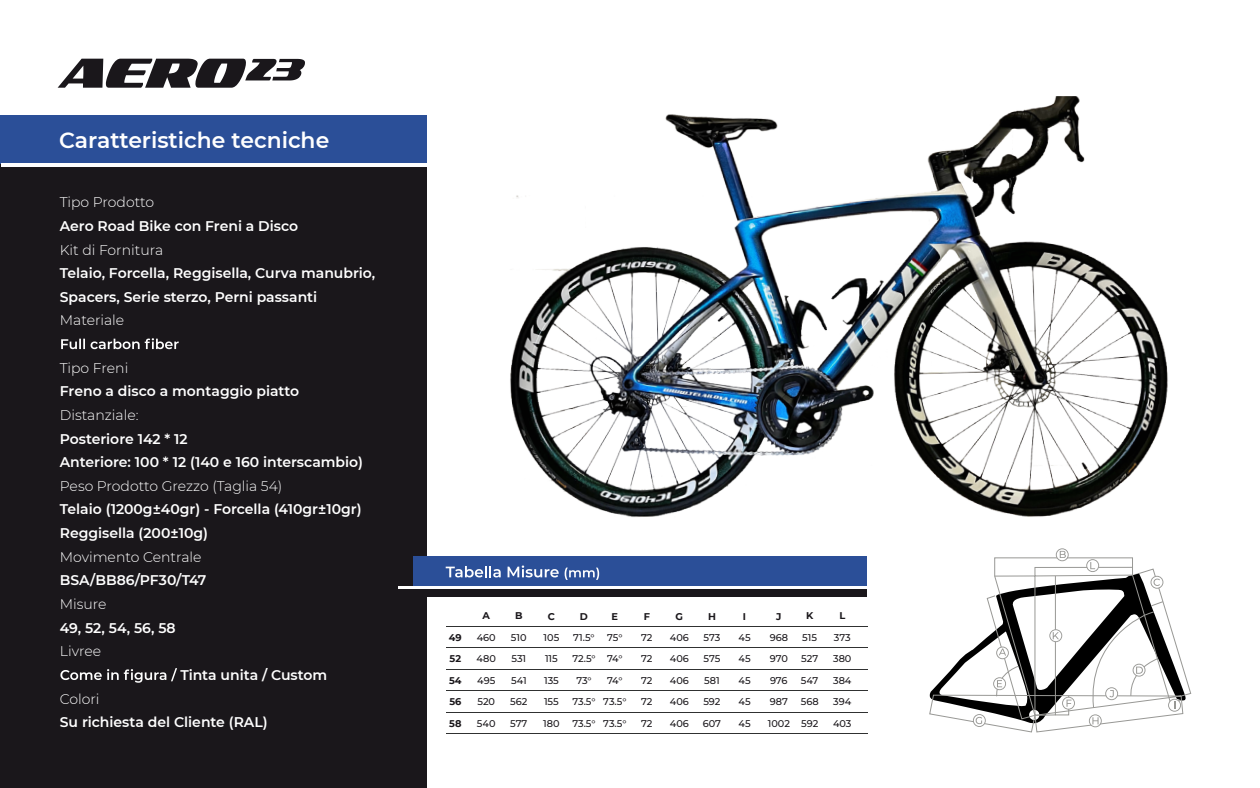
<style>
.page{position:relative;width:1260px;height:788px;background:#fff}
.page>*{position:absolute;margin:0;border:0;box-sizing:border-box;transform-origin:0 0}
.t1{font:600 21.88px "Montserrat";color:#fff}
.t2{font:600 14px/23.6px "Montserrat";color:#fff}
.t3{font:300 14px "Montserrat";color:#fff}
.t4{font:500 9.71px "Montserrat";color:#1a171b}
.t5{font:700 9.71px "Montserrat";color:#1a171b}
</style>
<div class="page">
<div style="left:0;top:135px;width:427px;height:653px;background:#1a171b"></div>
<div style="left:413px;top:556px;width:454px;height:30px;background:#2b4f98"></div>
<div style="left:413px;top:589px;width:453px;height:7px;background:#1a171b"></div>
<hr style="left:398px;top:586px;width:488px;height:3px;background:#fff">
<div style="left:0;top:115px;width:427px;height:48px;background:#2b4f98"></div>
<hr style="left:1px;top:164px;width:448px;height:3px;background:#fff">
<svg style="left:446px;top:566px;width:55px;height:11px"></svg>
<svg style="left:508px;top:565px;width:51px;height:12px"></svg>
<svg style="left:565px;top:567px;width:34px;height:13px"></svg>
<svg style="left:58px;top:59px;width:247px;height:29px"></svg>
<img style="left:510px;top:96px;width:658px;height:421px">
<svg style="left:61px;top:338px;width:118px;height:11px"></svg>
<svg style="left:60px;top:668px;width:117px;height:14px"></svg>
<svg style="left:929px;top:596px;width:64px;height:130px"></svg>
<svg style="left:973px;top:714px;width:13px;height:13px"></svg>
<svg style="left:993px;top:548px;width:198px;height:184px"></svg>
<hr style="left:446px;top:647px;width:422px;height:1px;background:#303131">
<hr style="left:446px;top:626px;width:422px;height:1px;background:#303131">
<hr style="left:446px;top:669px;width:422px;height:1px;background:#303131">
<hr style="left:446px;top:690px;width:422px;height:1px;background:#303131">
<hr style="left:446px;top:711px;width:422px;height:1px;background:#303131">
<hr style="left:446px;top:733px;width:422px;height:1px;background:#303131">
<h1 class="t1" style="left:59px;top:124px;width:272px">Caratteristiche tecniche</h1>
<p class="t3" style="left:60px;top:193px;width:96px">Tipo Prodotto</p>
<p class="t2" style="left:60px;top:213px;width:240px">Aero Road Bike con Freni a Disco</p>
<p class="t3" style="left:60px;top:240px;width:105px">Kit di Fornitura</p>
<p class="t2" style="left:60px;top:261px;width:317px">Telaio, Forcella, Reggisella, Curva manubrio,<br>Spacers, Serie sterzo, Perni passanti</p>
<p class="t3" style="left:60px;top:311px;width:66px">Materiale</p>
<p class="t3" style="left:60px;top:358px;width:70px">Tipo Freni</p>
<p class="t2" style="left:60px;top:379px;width:241px">Freno a disco a montaggio piatto</p>
<p class="t3" style="left:60px;top:405px;width:80px">Distanziale:</p>
<p class="t2" style="left:60px;top:426px;width:305px">Posteriore 142 * 12<br>Anteriore: 100 * 12 (140 e 160 interscambio)</p>
<p class="t3" style="left:60px;top:476px;width:224px">Peso Prodotto Grezzo (Taglia 54)</p>
<p class="t2" style="left:60px;top:497px;width:303px">Telaio (1200g±40gr) - Forcella (410gr±10gr)<br>Reggisella (200±10g)</p>
<p class="t3" style="left:60px;top:547px;width:143px">Movimento Centrale</p>
<p class="t2" style="left:60px;top:568px;width:148px">BSA/BB86/PF30/T47</p>
<p class="t3" style="left:60px;top:594px;width:48px">Misure</p>
<p class="t2" style="left:60px;top:615px;width:117px">49, 52, 54, 56, 58</p>
<p class="t3" style="left:60px;top:641px;width:43px">Livree</p>
<p class="t2" style="left:180px;top:662px;width:148px">Tinta unita / Custom</p>
<p class="t3" style="left:60px;top:689px;width:41px">Colori</p>
<p class="t2" style="left:60px;top:709px;width:209px">Su richiesta del Cliente (RAL)</p>
<p class="t5" style="left:449px;top:630px;width:14px">49</p>
<p class="t5" style="left:450px;top:651px;width:13px">52</p>
<p class="t5" style="left:449px;top:673px;width:14px">54</p>
<p class="t5" style="left:449px;top:694px;width:14px">56</p>
<p class="t5" style="left:449px;top:716px;width:14px">58</p>
<p class="t5" style="left:483px;top:608px;width:9px">A</p>
<p class="t4" style="left:477px;top:630px;width:21px">460</p>
<p class="t4" style="left:477px;top:652px;width:21px">480</p>
<p class="t4" style="left:477px;top:673px;width:20px">495</p>
<p class="t4" style="left:477px;top:695px;width:19px">520</p>
<p class="t4" style="left:477px;top:716px;width:20px">540</p>
<p class="t5" style="left:515px;top:609px;width:9px">B</p>
<p class="t4" style="left:511px;top:630px;width:17px">510</p>
<p class="t4" style="left:511px;top:652px;width:16px">531</p>
<p class="t4" style="left:511px;top:673px;width:17px">541</p>
<p class="t4" style="left:510px;top:695px;width:19px">562</p>
<p class="t4" style="left:510px;top:716px;width:19px">577</p>
<p class="t5" style="left:548px;top:609px;width:9px">C</p>
<p class="t4" style="left:544px;top:630px;width:17px">105</p>
<p class="t4" style="left:545px;top:652px;width:14px">115</p>
<p class="t4" style="left:544px;top:673px;width:16px">135</p>
<p class="t4" style="left:544px;top:695px;width:16px">155</p>
<p class="t4" style="left:543px;top:716px;width:18px">180</p>
<p class="t5" style="left:580px;top:609px;width:10px">D</p>
<p class="t4" style="left:573px;top:630px;width:23px">71.5°</p>
<p class="t4" style="left:572px;top:652px;width:25px">72.5°</p>
<p class="t4" style="left:576px;top:673px;width:17px">73°</p>
<p class="t4" style="left:572px;top:695px;width:25px">73.5°</p>
<p class="t4" style="left:572px;top:716px;width:25px">73.5°</p>
<p class="t5" style="left:612px;top:609px;width:8px">E</p>
<p class="t4" style="left:607px;top:630px;width:17px">75°</p>
<p class="t4" style="left:607px;top:652px;width:17px">74°</p>
<p class="t4" style="left:607px;top:673px;width:17px">74°</p>
<p class="t4" style="left:603px;top:695px;width:25px">73.5°</p>
<p class="t4" style="left:603px;top:716px;width:25px">73.5°</p>
<p class="t5" style="left:644px;top:609px;width:8px">F</p>
<p class="t4" style="left:641px;top:630px;width:13px">72</p>
<p class="t4" style="left:641px;top:652px;width:13px">72</p>
<p class="t4" style="left:641px;top:673px;width:13px">72</p>
<p class="t4" style="left:641px;top:695px;width:13px">72</p>
<p class="t4" style="left:641px;top:716px;width:13px">72</p>
<p class="t5" style="left:676px;top:609px;width:9px">G</p>
<p class="t4" style="left:670px;top:630px;width:21px">406</p>
<p class="t4" style="left:670px;top:652px;width:21px">406</p>
<p class="t4" style="left:670px;top:673px;width:21px">406</p>
<p class="t4" style="left:670px;top:695px;width:21px">406</p>
<p class="t4" style="left:670px;top:716px;width:21px">406</p>
<p class="t5" style="left:708px;top:609px;width:9px">H</p>
<p class="t4" style="left:704px;top:630px;width:18px">573</p>
<p class="t4" style="left:704px;top:652px;width:18px">575</p>
<p class="t4" style="left:704px;top:673px;width:17px">581</p>
<p class="t4" style="left:703px;top:695px;width:19px">592</p>
<p class="t4" style="left:703px;top:716px;width:20px">607</p>
<p class="t5" style="left:743px;top:609px;width:5px">I</p>
<p class="t4" style="left:739px;top:630px;width:14px">45</p>
<p class="t4" style="left:739px;top:652px;width:14px">45</p>
<p class="t4" style="left:739px;top:673px;width:14px">45</p>
<p class="t4" style="left:739px;top:695px;width:14px">45</p>
<p class="t4" style="left:739px;top:716px;width:14px">45</p>
<p class="t5" style="left:776px;top:609px;width:7px">J</p>
<p class="t4" style="left:770px;top:630px;width:20px">968</p>
<p class="t4" style="left:770px;top:652px;width:20px">970</p>
<p class="t4" style="left:770px;top:673px;width:19px">976</p>
<p class="t4" style="left:770px;top:695px;width:20px">987</p>
<p class="t4" style="left:768px;top:716px;width:24px">1002</p>
<p class="t5" style="left:806px;top:608px;width:9px">K</p>
<p class="t4" style="left:802px;top:630px;width:16px">515</p>
<p class="t4" style="left:801px;top:652px;width:18px">527</p>
<p class="t4" style="left:801px;top:673px;width:19px">547</p>
<p class="t4" style="left:801px;top:695px;width:19px">568</p>
<p class="t4" style="left:801px;top:716px;width:19px">592</p>
<p class="t5" style="left:839px;top:608px;width:7px">L</p>
<p class="t4" style="left:834px;top:630px;width:18px">373</p>
<p class="t4" style="left:833px;top:652px;width:20px">380</p>
<p class="t4" style="left:833px;top:673px;width:20px">384</p>
<p class="t4" style="left:833px;top:695px;width:20px">394</p>
<p class="t4" style="left:833px;top:716px;width:20px">403</p>
</div>
